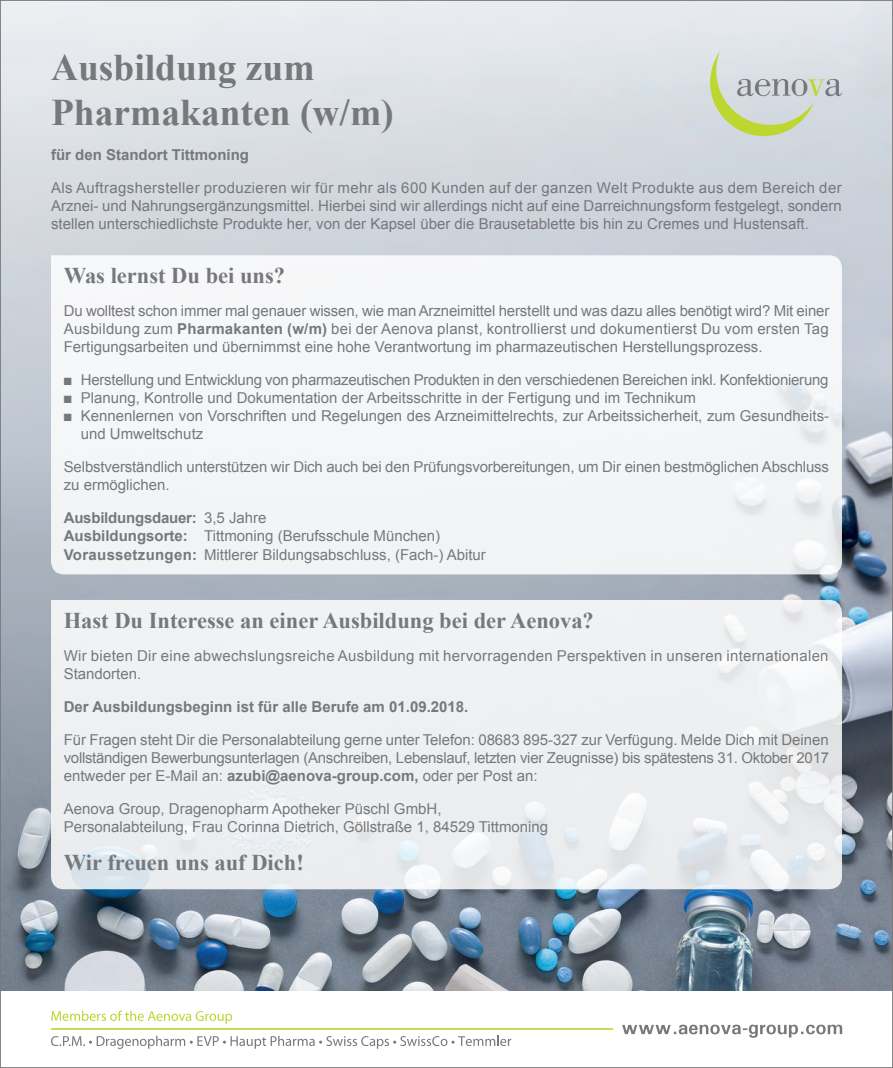
<style>
.page{position:relative;width:893px;height:1068px;background:#fff}
.page>*{position:absolute;margin:0;border:0;box-sizing:border-box;transform-origin:0 0}
.t1{font:700 37.5px/45px "Times New Roman";color:#76787b}
.t2{font:700 22.5px "Times New Roman";color:#76787b}
.t3{font:15px/18px "Arial";color:#76787b}
.t4{font:15px/18px "Arial";letter-spacing:.02em;color:#76787b}
.t5{font:700 15px "Arial";color:#76787b}
.s1{font-weight:700}
</style>
<div class="page">
<img style="left:2px;top:2px;width:889px;height:989px">
<svg style="left:710px;top:51px;width:132px;height:85px;background:#cfd7c7"></svg>
<svg style="left:622px;top:1024px;width:220px;height:13px"></svg>
<svg style="left:51px;top:1010px;width:181px;height:13px"></svg>
<svg style="left:51px;top:1035px;width:460px;height:13px"></svg>
<hr style="left:51px;top:1028px;width:562px;height:1px;background:#bdd536">
<div style="left:51px;top:255px;width:791px;height:319px;background:#f5f6f7"></div>
<svg style="left:51px;top:600px;width:791px;height:289px;fill:#eeeff1"></svg>
<h1 class="t1" style="left:51px;top:44px;width:344px">Ausbildung zum<br>Pharmakanten (w/m)</h1>
<p class="t5" style="left:51px;top:144px;width:200px">für den Standort Tittmoning</p>
<p class="t3" style="left:51px;top:179px;width:792px;text-align:justify">Als Auftragshersteller produzieren wir für mehr als 600 Kunden auf der ganzen Welt Produkte aus dem Bereich der Arznei- und Nahrungsergänzungsmittel. Hierbei sind wir allerdings nicht auf eine Darreichnungsform festgelegt, sondern stellen unterschiedlichste Produkte her, von der Kapsel über die Brausetablette bis hin zu Cremes und Hustensaft.</p>
<h2 class="t2" style="left:64px;top:260px;width:223px">Was lernst Du bei uns?</h2>
<p class="t3" style="left:64px;top:302px;width:767px;text-align:justify">Du wolltest schon immer mal genauer wissen, wie man Arzneimittel herstellt und was dazu alles benötigt wird? Mit einer Ausbildung zum <span class="s1">Pharmakanten (w/m)</span> bei der Aenova planst, kontrollierst und dokumentierst Du vom ersten Tag Fertigungsarbeiten und übernimmst eine hohe Verantwortung im pharmazeutischen Herstellungsprozess.</p>
<p class="t3" style="left:64px;top:371px;width:766px">■ Herstellung und Entwicklung von pharmazeutischen Produkten in den verschiedenen Bereichen inkl. Konfektionierung</p>
<p class="t3" style="left:64px;top:389px;width:634px">■ Planung, Kontrolle und Dokumentation der Arbeitsschritte in der Fertigung und im Technikum</p>
<p class="t3" style="left:81px;top:407px;width:750px;text-indent:-17px">■ Kennenlernen von Vorschriften und Regelungen des Arzneimittelrechts, zur Arbeitssicherheit, zum Gesundheits&shy;und Umweltschutz</p>
<p class="t3" style="left:64px;top:458px;width:767px">Selbstverständlich unterstützen wir Dich auch bei den Prüfungsvorbereitungen, um Dir einen bestmöglichen Abschluss zu ermöglichen.</p>
<p class="t3" style="left:64px;top:509px;width:424px"><span class="s1">Ausbildungsdauer:</span> 3,5 Jahre<br><span class="s1">Ausbildungsorte:</span> Tittmoning (Berufsschule München)<br><span class="s1">Voraussetzungen:</span> Mittlerer Bildungsabschluss, (Fach-) Abitur</p>
<h2 class="t2" style="left:64px;top:604px;width:532px">Hast Du Interesse an einer Ausbildung bei der Aenova?</h2>
<p class="t4" style="left:64px;top:646px;width:766px">Wir bieten Dir eine abwechslungsreiche Ausbildung mit hervorragenden Perspektiven in unseren internationalen<br>Standorten.</p>
<p class="t5" style="left:64px;top:696px;width:406px">Der Ausbildungsbeginn ist für alle Berufe am 01.09.2018.</p>
<p class="t3" style="left:64px;top:730px;width:767px;text-align:justify">Für Fragen steht Dir die Personalabteilung gerne unter Telefon: 08683 895-327 zur Verfügung. Melde Dich mit Deinen vollständigen Bewerbungsunterlagen (Anschreiben, Lebenslauf, letzten vier Zeugnisse) bis spätestens 31. Oktober 2017 entweder per E-Mail an: <span class="s1">azubi@aenova-group.com,</span> oder per Post an:</p>
<p class="t3" style="left:64px;top:799px;width:486px">Aenova Group, Dragenopharm Apotheker Püschl GmbH,<br>Personalabteilung, Frau Corinna Dietrich, Göllstraße 1, 84529 Tittmoning</p>
<h2 class="t2" style="left:64px;top:846px;width:242px">Wir freuen uns auf Dich!</h2>
</div>
